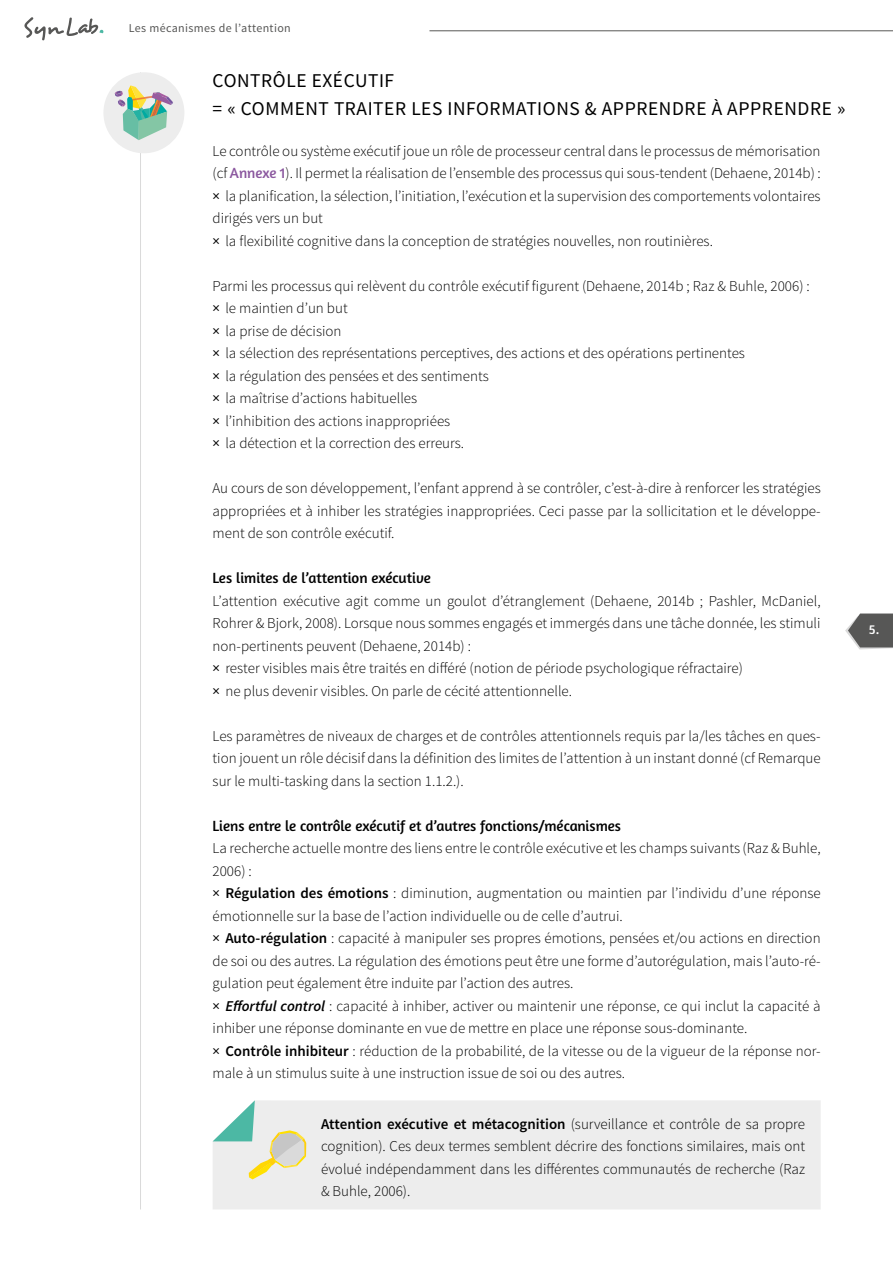
<style>
.page{position:relative;width:893px;height:1263px;background:#fff}
.page>*{position:absolute;margin:0;border:0;box-sizing:border-box;transform-origin:0 0}
.t1{font:19.5px/28px "Source Sans Pro";letter-spacing:.03em;color:#000}
.t2{font:300 15px/22.5px "Source Sans Pro";color:#000}
.t3{font:15px "Amaranth";color:#000}
.t4{font:13.5px "Amaranth";color:#fff}
.t5{font:12px "Source Sans Pro";letter-spacing:.03em;color:#575756}
.s1{font-family:"Amaranth";font-weight:400;color:#8b589f}
.s2{font-weight:400}
.s3{font-weight:600}
.s4{font-weight:600;font-style:italic}
</style>
<div class="page">
<svg style="left:24px;top:17px;width:80px;height:24px"></svg>
<hr style="left:429px;top:31px;width:464px;height:1px;background:#575756">
<svg style="left:845px;top:613px;width:48px;height:36px"></svg>
<div style="left:213px;top:1100px;width:608px;height:109px;background:#ededed"></div>
<hr style="left:140px;top:72px;width:1px;height:1137px;background:#dadada">
<div style="left:103px;top:72px;width:81px;height:81px;background:#ededed;border-radius:50%"></div>
<svg style="left:115px;top:85px;width:58px;height:55px"></svg>
<svg style="left:213px;top:1100px;width:93px;height:79px"></svg>
<p class="t5" style="left:129px;top:20px;width:163px">Les mécanismes de l’attention</p>
<h1 class="t1" style="left:213px;top:67px;width:634px">CONTRÔLE EXÉCUTIF<br>= « COMMENT TRAITER LES INFORMATIONS &amp; APPRENDRE À APPRENDRE »</h1>
<p class="t2" style="left:213px;top:140px;width:610px">Le contrôle ou système exécutif joue un rôle de processeur central dans le processus de mémorisation (cf <span class="s1">Annexe 1</span>). Il permet la réalisation de l’ensemble des processus qui sous-tendent (Dehaene, 2014b) : <span class="s2">×</span> la planification, la sélection, l’initiation, l’exécution et la supervision des comportements volontaires dirigés vers un but<br><span class="s2">×</span> la flexibilité cognitive dans la conception de stratégies nouvelles, non routinières.</p>
<p class="t2" style="left:213px;top:275px;width:599px">Parmi les processus qui relèvent du contrôle exécutif figurent (Dehaene, 2014b ; Raz &amp; Buhle, 2006) : <span class="s2">×</span> le maintien d’un but<br><span class="s2">×</span> la prise de décision<br><span class="s2">×</span> la sélection des représentations perceptives, des actions et des opérations pertinentes<br><span class="s2">×</span> la régulation des pensées et des sentiments<br><span class="s2">×</span> la maîtrise d’actions habituelles<br><span class="s2">×</span> l’inhibition des actions inappropriées<br><span class="s2">×</span> la détection et la correction des erreurs.</p>
<p class="t2" style="left:213px;top:477px;width:610px;text-align:justify">Au cours de son développement, l’enfant apprend à se contrôler, c’est-à-dire à renforcer les stratégies appropriées et à inhiber les stratégies inappropriées. Ceci passe par la sollicitation et le développe&shy;ment de son contrôle exécutif.</p>
<p class="t3" style="left:213px;top:569px;width:220px">Les limites de l’attention exécutive</p>
<p class="t2" style="left:213px;top:590px;width:610px">L’attention exécutive agit comme un goulot d’étranglement (Dehaene, 2014b ; Pashler, McDaniel, Rohrer &amp; Bjork, 2008). Lorsque nous sommes engagés et immergés dans une tâche donnée, les stimuli non-pertinents peuvent (Dehaene, 2014b) :<br><span class="s2">×</span> rester visibles mais être traités en différé (notion de période psychologique réfractaire)<br><span class="s2">×</span> ne plus devenir visibles. On parle de cécité attentionnelle.</p>
<p class="t2" style="left:213px;top:725px;width:610px;text-align:justify">Les paramètres de niveaux de charges et de contrôles attentionnels requis par la/les tâches en ques&shy;tion jouent un rôle décisif dans la définition des limites de l’attention à un instant donné (cf Remarque sur le multi-tasking dans la section 1.1.2.).</p>
<p class="t3" style="left:213px;top:817px;width:410px">Liens entre le contrôle exécutif et d’autres fonctions/mécanismes</p>
<p class="t2" style="left:213px;top:837px;width:610px">La recherche actuelle montre des liens entre le contrôle exécutive et les champs suivants (Raz &amp; Buhle, 2006) :<br><span class="s2">×</span> <span class="s3">Régulation des émotions</span> : diminution, augmentation ou maintien par l’individu d’une réponse émotionnelle sur la base de l’action individuelle ou de celle d’autrui.<br><span class="s2">×</span> <span class="s3">Auto-régulation</span> : capacité à manipuler ses propres émotions, pensées et/ou actions en direction de soi ou des autres. La régulation des émotions peut être une forme d’autorégulation, mais l’auto-ré&shy;gulation peut également être induite par l’action des autres.<br><span class="s2">×</span> <span class="s4">Effortful control</span> : capacité à inhiber, activer ou maintenir une réponse, ce qui inclut la capacité à inhiber une réponse dominante en vue de mettre en place une réponse sous-dominante.<br><span class="s2">×</span> <span class="s3">Contrôle inhibiteur</span> : réduction de la probabilité, de la vitesse ou de la vigueur de la réponse nor&shy;male à un stimulus suite à une instruction issue de soi ou des autres.</p>
<p class="t2" style="left:321px;top:1112px;width:486px;text-align:justify"><span class="s3">Attention exécutive et métacognition</span> (surveillance et contrôle de sa propre cognition). Ces deux termes semblent décrire des fonctions similaires, mais ont évolué indépendamment dans les différentes communautés de recherche (Raz &amp; Buhle, 2006).</p>
<p class="t4" style="left:869px;top:622px;width:12px">5.</p>
</div>
